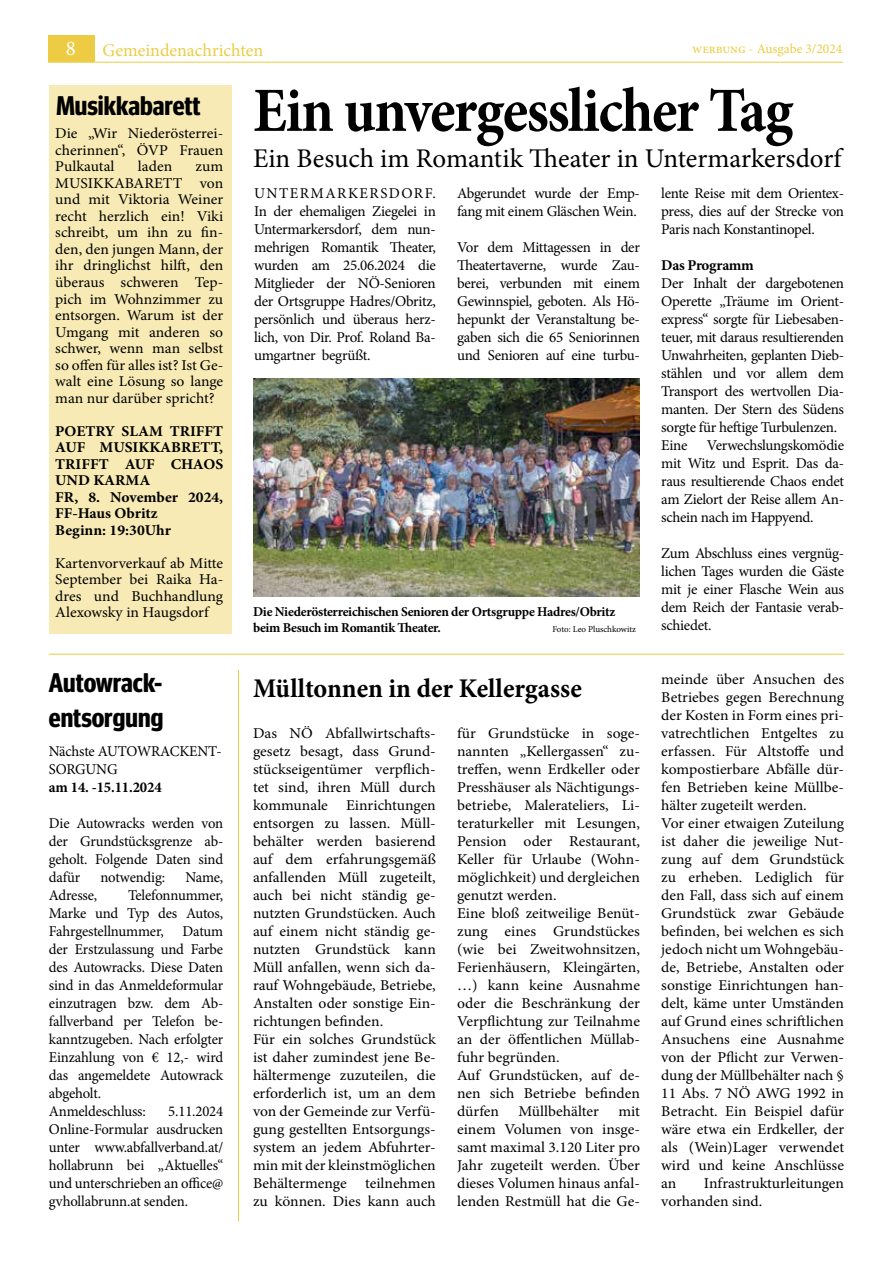
<style>
.page{position:relative;width:893px;height:1263px;background:#fff}
.page>*{position:absolute;margin:0;border:0;box-sizing:border-box;transform-origin:0 0}
.t1{font:700 63px "Minion Pro";letter-spacing:-.025em;color:#000;scale:.92 1}
.t2{font:27px "Minion Pro";letter-spacing:-.005em;color:#000}
.t3{font:700 condensed 27px/35.1px "BB Titel";color:#000}
.t4{font:700 27px "Minion Pro";color:#000}
.t5{font:21px "Minion Pro";color:#fff}
.t6{font:18px "Minion Pro";color:#edcc43}
.t7{font:15px/18px "Minion Pro";letter-spacing:-.005em;color:#000;scale:1.04 1}
.t8{font:15px/18px "Minion Pro";letter-spacing:-.005em;color:#000;text-align:justify}
.t9{font:700 15px/16.5px "Minion Pro";color:#000;scale:1.04 1}
.t10{font:700 15px "Minion Pro";color:#000}
.t11{font:700 15px "Minion Pro";letter-spacing:-.02em;color:#000}
.t12{font:700 13.5px/16.5px "Minion Pro";letter-spacing:-.02em;color:#000}
.t13{font:13.5px "Minion Pro";color:#edcc43}
.t14{font:9px "Minion Pro";letter-spacing:-.005em;color:#000}
</style>
<div class="page">
<div style="left:48px;top:35px;width:47px;height:27px;background:#edcc43"></div>
<hr style="left:48px;top:62px;width:795px;height:1px;background:#edcc43">
<hr style="left:49px;top:654px;width:795px;height:1px;background:#edcc43">
<hr style="left:238px;top:670px;width:1px;height:551px;background:#edcc43">
<div style="left:49px;top:85px;width:183px;height:549px;background:#f7eab4"></div>
<img style="left:253px;top:378px;width:387px;height:218px">
<h3 class="t5" style="left:66px;top:35px;width:12px">8</h3>
<p class="t6" style="left:102px;top:38px;width:162px">Gemeindenachrichten</p>
<p class="t13" style="left:692px;top:39px;width:152px">werbung - Ausgabe 3/2024</p>
<h2 class="t3" style="left:56px;top:88px;width:146px">Musikkabarett</h2>
<p class="t7" style="left:55px;top:125px;width:163px;line-height:16.5px;text-align:justify">Die „Wir Niederösterrei&shy;cherinnen“, ÖVP Frauen Pulkautal</p>
<p class="t7" style="left:138px;top:158px;width:34px">laden</p>
<p class="t7" style="left:55px;top:158px;width:163px;line-height:16.5px;text-align:justify;text-indent:140px">zum MUSIKKABARETT von und mit Viktoria Weiner recht herzlich ein! Viki schreibt, um ihn zu fin&shy;den, den jungen Mann, der ihr dringlichst hilft, den überaus schweren Tep&shy;pich im Wohnzimmer zu entsorgen. Warum ist der Umgang mit anderen so schwer, wenn man selbst so offen für alles ist? Ist Ge&shy;walt eine Lösung so lange man nur darüber spricht?</p>
<p class="t9" style="left:55px;top:422px;width:163px">POETRY SLAM TRIFFT<br>AUF MUSIKKABRETT,<br>TRIFFT AUF CHAOS<br>UND KARMA<br>FR, 8. November 2024,<br>FF-Haus Obritz<br>Beginn: 19:30Uhr</p>
<p class="t7" style="left:55px;top:554px;width:163px;line-height:16.5px;text-align:justify">Kartenvorverkauf ab Mitte September bei Raika Ha&shy;dres und Buchhandlung Alexowsky in Haugsdorf</p>
<h2 class="t3" style="left:49px;top:665px;width:116px">Autowrack&shy;entsorgung</h2>
<p class="t8" style="left:49px;top:742px;width:174px">Nächste AUTOWRACKENT-<br>SORGUNG</p>
<p class="t10" style="left:49px;top:777px;width:114px">am 14. -15.11.2024</p>
<p class="t8" style="left:49px;top:814px;width:176px">Die Autowracks werden von der Grundstücksgrenze ab&shy;geholt. Folgende Daten sind dafür</p>
<p class="t8" style="left:100px;top:868px;width:66px">notwendig:</p>
<p class="t8" style="left:185px;top:868px;width:39px">Name,</p>
<p class="t8" style="left:49px;top:886px;width:50px">Adresse,</p>
<p class="t8" style="left:49px;top:886px;width:176px;text-indent:79px">Telefonnummer, Marke und Typ des Autos, Fahrgestellnummer,</p>
<p class="t8" style="left:49px;top:922px;width:176px;text-align:left;text-indent:134px">Datum der Erstzulassung und Farbe des Autowracks. Diese Daten sind in das Anmeldeformular einzutragen bzw. dem Ab&shy;fallverband per Telefon be&shy;kanntzugeben. Nach erfolgter<br>Einzahlung von € 12,- wird das angemeldete Autowrack abgeholt.<br>Anmeldeschluss:</p>
<p class="t8" style="left:49px;top:1102px;width:176px;text-indent:119px">5.11.2024<br>Online-Formular ausdrucken unter www.abfallverband.at/ hollabrunn bei „Aktuelles“ und unterschrieben an office@ gvhollabrunn.at senden.</p>
<h1 class="t1" style="left:253px;top:66px;width:589px">Ein unvergesslicher Tag</h1>
<h2 class="t2" style="left:253px;top:140px;width:590px">Ein Besuch im Romantik Theater in Untermarkersdorf</h2>
<p class="t8" style="left:254px;top:184px;width:183px">UNTERMARKERSDORF.<br>In der ehemaligen Ziegelei in Untermarkersdorf, dem nun&shy;mehrigen Romantik Theater, wurden am 25.06.2024 die Mitglieder der NÖ-Senioren der Ortsgruppe Hadres/Obritz, persönlich und überaus herz&shy;lich, von Dir. Prof. Roland Ba&shy;umgartner begrüßt.</p>
<p class="t8" style="left:457px;top:184px;width:184px">Abgerundet wurde der Emp&shy;fang mit einem Gläschen Wein.</p>
<p class="t8" style="left:661px;top:184px;width:184px">lente Reise mit dem Orientex&shy;press, dies auf der Strecke von Paris nach Konstantinopel.</p>
<p class="t11" style="left:661px;top:255px;width:94px">Das Programm</p>
<p class="t8" style="left:661px;top:274px;width:184px;text-align:left">Der Inhalt der dargebotenen<br>Operette „Träume im Orient&shy;express“ sorgte für Liebesaben&shy;teuer, mit daraus resultierenden<br>Unwahrheiten, geplanten Dieb&shy;stählen und vor allem dem<br>Transport des wertvollen Dia&shy;manten. Der Stern des Südens sorgte für heftige Turbulenzen.<br>Eine</p>
<p class="t8" style="left:457px;top:238px;width:184px">Vor dem Mittagessen in der Theatertaverne, wurde Zau&shy;berei, verbunden mit einem Gewinnspiel, geboten. Als Hö&shy;hepunkt der Veranstaltung be&shy;gaben sich die 65 Seniorinnen und Senioren auf eine turbu-</p>
<p class="t8" style="left:661px;top:436px;width:184px;text-indent:46px">Verwechslungskomödie mit Witz und Esprit. Das da&shy;raus resultierende Chaos endet am Zielort der Reise allem An&shy;schein nach im Happyend.</p>
<p class="t8" style="left:661px;top:544px;width:184px">Zum Abschluss eines vergnüg&shy;lichen Tages wurden die Gäste mit je einer Flasche Wein aus dem Reich der Fantasie verab&shy;schiedet.</p>
<p class="t12" style="left:253px;top:603px;width:364px">Die Niederösterreichischen Senioren der Ortsgruppe Hadres/Obritz beim Besuch im Romantik Theater.</p>
<p class="t14" style="left:552px;top:623px;width:85px">Foto: Leo Pluschkowitz</p>
<h2 class="t4" style="left:253px;top:669px;width:330px">Mülltonnen in der Kellergasse</h2>
<p class="t7" style="left:253px;top:724px;width:177px">Das NÖ Abfallwirtschafts&shy;gesetz besagt, dass Grund&shy;stückseigentümer verpflich&shy;tet sind, ihren Müll durch kommunale Einrichtungen entsorgen zu lassen. Müll&shy;behälter werden basierend auf dem erfahrungsgemäß anfallenden Müll zugeteilt, auch bei nicht ständig ge&shy;nutzten Grundstücken. Auch auf einem nicht ständig ge&shy;nutzten Grundstück kann<br>Müll anfallen, wenn sich da&shy;rauf Wohngebäude, Betriebe,<br>Anstalten oder sonstige Ein&shy;richtungen befinden.<br>Für ein solches Grundstück ist daher zumindest jene Be&shy;hältermenge zuzuteilen, die erforderlich ist, um an dem von der Gemeinde zur Verfü&shy;gung gestellten Entsorgungs&shy;system an jedem Abfuhrter&shy;min mit der kleinstmöglichen<br>Behältermenge teilnehmen zu können. Dies kann auch</p>
<p class="t7" style="left:457px;top:724px;width:177px">für Grundstücke in soge&shy;nannten „Kellergassen“ zu&shy;treffen, wenn Erdkeller oder<br>Presshäuser als Nächtigungs&shy;betriebe, Malerateliers, Li&shy;teraturkeller mit Lesungen,<br>Pension oder Restaurant,<br>Keller für Urlaube (Wohn&shy;möglichkeit) und dergleichen genutzt werden.<br>Eine bloß zeitweilige Benüt&shy;zung eines Grundstückes (wie bei Zweitwohnsitzen,<br>Ferienhäusern, Kleingärten, …) kann keine Ausnahme oder die Beschränkung der<br>Verpflichtung zur Teilnahme an der öffentlichen Müllab&shy;fuhr begründen.<br>Auf Grundstücken, auf de&shy;nen sich Betriebe befinden dürfen</p>
<p class="t7" style="left:519px;top:1102px;width:79px">Müllbehälter</p>
<p class="t7" style="left:457px;top:1102px;width:177px;text-align:justify;text-indent:161px">mit einem Volumen von insge&shy;samt maximal 3.120 Liter pro Jahr zugeteilt werden. Über dieses Volumen hinaus anfal&shy;lenden Restmüll hat die Ge-</p>
<p class="t7" style="left:661px;top:670px;width:177px">meinde über Ansuchen des<br>Betriebes gegen Berechnung der Kosten in Form eines pri&shy;vatrechtlichen Entgeltes zu erfassen. Für Altstoffe und kompostierbare Abfälle dür&shy;fen Betrieben keine Müllbe&shy;hälter zugeteilt werden.<br>Vor einer etwaigen Zuteilung ist daher die jeweilige Nut&shy;zung auf dem Grundstück zu erheben. Lediglich für den Fall, dass sich auf einem<br>Grundstück zwar Gebäude befinden, bei welchen es sich jedoch nicht um Wohngebäu&shy;de, Betriebe, Anstalten oder sonstige Einrichtungen han&shy;delt, käme unter Umständen auf Grund eines schriftlichen<br>Ansuchens eine Ausnahme von der Pflicht zur Verwen&shy;dung der Müllbehälter nach §<br>11 Abs. 7 NÖ AWG 1992 in<br>Betracht. Ein Beispiel dafür wäre etwa ein Erdkeller, der als (Wein)Lager verwendet wird und keine Anschlüsse an</p>
<p class="t7" style="left:661px;top:1174px;width:177px;text-indent:43px">Infrastrukturleitungen vorhanden sind.</p>
</div>
